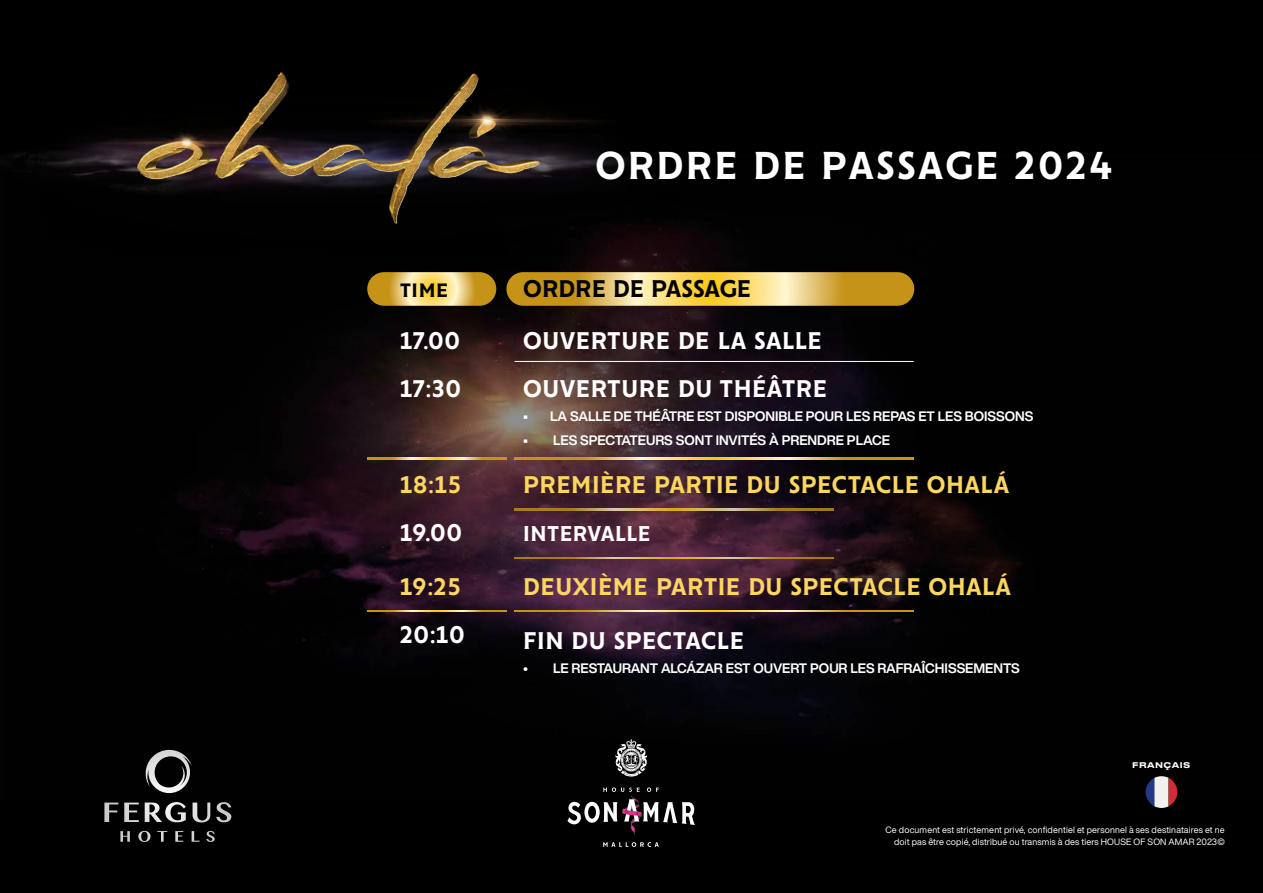
<style>
.page{position:relative;width:1263px;height:893px;background:#000}
.page>*{position:absolute;margin:0;border:0;box-sizing:border-box;transform-origin:0 0}
.t1{font:500 43.5px "Cenzo Flare";letter-spacing:.05em;color:#fff}
.t2{font:500 27px/48px "Cenzo Flare";letter-spacing:.02em;color:#fff}
.t3{font:500 27px "Cenzo Flare";letter-spacing:.02em;color:#fcd661}
.t4{font:500 27px "Cenzo Flare";color:#010101}
.t5{font:500 24px "Cenzo Flare";letter-spacing:.02em;color:#fff}
.t6{font:700 13.5px "Helvetica Now Display";color:#fff}
.t7{font:9px/12px "Helvetica Now Display";letter-spacing:.02em;color:#fff;text-align:right}
.t8{font:500 7.8px "Druk Text Wide";letter-spacing:.05em;color:#fff}
</style>
<div class="page">
<img style="left:145px;top:225px;width:1033px;height:570px">
<img style="left:14px;top:148px;width:663px;height:107px">
<img style="left:125px;top:72px;width:424px;height:153px">
<img style="left:351px;top:86px;width:272px;height:69px">
<img style="left:74px;top:115px;width:224px;height:57px">
<svg style="left:567px;top:787px;width:128px;height:60px"></svg>
<svg style="left:615px;top:739px;width:32px;height:37px"></svg>
<svg style="left:367px;top:272px;width:129px;height:34px;background:#e0bd5c"></svg>
<svg style="left:506px;top:272px;width:408px;height:34px;background:#e0ba52"></svg>
<svg style="left:367px;top:458px;width:139px;height:1px"></svg>
<svg style="left:515px;top:458px;width:399px;height:1px"></svg>
<svg style="left:515px;top:509px;width:318px;height:1px"></svg>
<svg style="left:515px;top:557px;width:318px;height:2px"></svg>
<hr style="left:514px;top:361px;width:400px;height:1px;background:#fff">
<svg style="left:367px;top:610px;width:139px;height:2px"></svg>
<svg style="left:515px;top:610px;width:399px;height:2px"></svg>
<svg style="left:146px;top:750px;width:85px;height:72px"></svg>
<svg style="left:1145px;top:776px;width:32px;height:32px"></svg>
<h1 class="t1" style="left:595px;top:142px;width:519px">ORDRE DE PASSAGE 2024</h1>
<h2 class="t4" style="left:400px;top:274px;width:50px">time</h2>
<h2 class="t4" style="left:523px;top:274px;width:230px">ORDRE DE PASSAGE</h2>
<h2 class="t2" style="left:400px;top:317px;width:63px">17.00<br>17:30</h2>
<h2 class="t2" style="left:523px;top:317px;width:305px">OUVERTURE DE LA SALLE<br>OUVERTURE DU THÉÂTRE</h2>
<p class="t6" style="left:523px;top:407px;width:512px">• LA SALLE DE THÉÂTRE EST DISPONIBLE POUR LES REPAS ET LES BOISSONS</p>
<p class="t6" style="left:523px;top:431px;width:368px">• LES SPECTATEURS SONT INVITÉS À PRENDRE PLACE</p>
<h2 class="t3" style="left:523px;top:470px;width:487px">PREMIÈRE PARTIE DU SPECTACLE OHALÁ</h2>
<h3 class="t5" style="left:523px;top:520px;width:129px">INTERVALLE</h3>
<h2 class="t3" style="left:523px;top:572px;width:489px">DEUXIÈME PARTIE DU SPECTACLE OHALÁ</h2>
<h2 class="t2" style="left:523px;top:617px;width:222px">FIN DU SPECTACLE</h2>
<p class="t6" style="left:523px;top:659px;width:498px">• LE RESTAURANT ALCÁZAR EST OUVERT POUR LES RAFRAÎCHISSEMENTS</p>
<h2 class="t3" style="left:400px;top:470px;width:63px">18:15</h2>
<h2 class="t2" style="left:400px;top:509px;width:64px">19.00</h2>
<h2 class="t3" style="left:400px;top:572px;width:63px">19:25</h2>
<h2 class="t2" style="left:400px;top:611px;width:66px">20:10</h2>
<p class="t8" style="left:1132px;top:758px;width:60px">FRANÇAIS</p>
<p class="t7" style="left:885px;top:824px;width:341px">Ce document est strictement privé, confidentiel et personnel à ses destinataires et ne doit pas être copié, distribué ou transmis à des tiers HOUSE OF SON AMAR 2023©</p>
</div>
